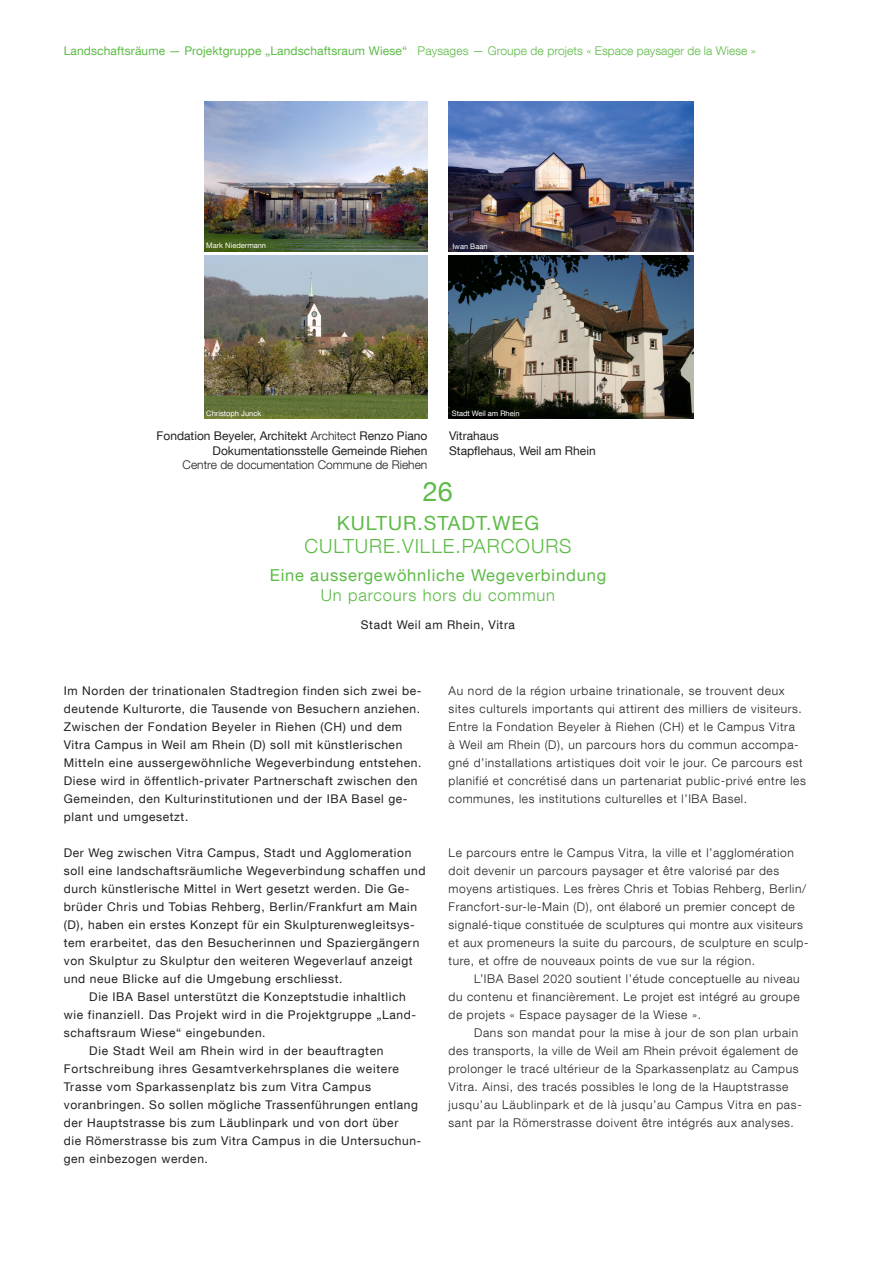
<style>
.page{position:relative;width:893px;height:1263px;background:#fff}
.page>*{position:absolute;margin:0;border:0;box-sizing:border-box;transform-origin:0 0}
.t1{font:27px "Helvetica Neue LT Com";color:#5dbb46}
.t2{font:300 19.5px "Helvetica Neue LT Com";letter-spacing:.05em;color:#5dbb46}
.t3{font:19.5px "Helvetica Neue LT Com";letter-spacing:.05em;color:#5dbb46}
.t4{font:16.5px "Helvetica Neue LT Com";letter-spacing:.05em;color:#5dbb46}
.t5{font:300 16.5px "Helvetica Neue LT Com";letter-spacing:.05em;color:#5dbb46}
.Bildlegenden_Deutsch{font:300 12px/18px "Helvetica Neue LT Com";letter-spacing:.05em;color:#231f20}
.Deutsch{font:12px/18px "Helvetica Neue LT Com";letter-spacing:.05em;color:#231f20}
.Deutsch_Einzug{font:12px/18px "Helvetica Neue LT Com";letter-spacing:.05em;color:#231f20}
.Bildlegenden_Deutsch-2{font:12px "Helvetica Neue LT Com";color:#231f20}
.t6{font:12px "Helvetica Neue LT Com";letter-spacing:.01em;color:#5dbb46}
.Bildlegenden_Deutsch-3{font:300 12px "Helvetica Neue LT Com";color:#231f20}
.Quellen{font:7.5px "Helvetica Neue LT Com";color:#fff}
.Quellen_Weiss{font:7.5px "Helvetica Neue LT Com";color:#fff}
.s1{font-weight:300}
</style>
<div class="page">
<img style="left:204px;top:101px;width:223px;height:151px">
<img style="left:204px;top:255px;width:223px;height:164px">
<img style="left:449px;top:255px;width:245px;height:164px">
<img style="left:449px;top:101px;width:245px;height:151px">
<p class="t6" style="left:64px;top:44px;width:693px">Landschaftsräume — Projektgruppe „Landschaftsraum Wiese“ <span class="s1">Paysages — Groupe de projets « Espace paysager de la Wiese »</span></p>
<p class="Quellen" style="left:206px;top:241px;width:61px">Mark Niedermann</p>
<p class="Quellen_Weiss" style="left:452px;top:241px;width:37px">Iwan Baan</p>
<p class="Quellen" style="left:206px;top:408px;width:57px">Christoph Junck</p>
<p class="Quellen_Weiss" style="left:452px;top:408px;width:69px">Stadt Weil am Rhein</p>
<p class="Bildlegenden_Deutsch-2" style="left:157px;top:428px;width:272px">Fondation Beyeler, Architekt <span class="s1">Architect</span> Renzo Piano</p>
<p class="Bildlegenden_Deutsch-2" style="left:213px;top:443px;width:216px">Dokumentationsstelle Gemeinde Riehen</p>
<p class="Bildlegenden_Deutsch-3" style="left:183px;top:457px;width:246px">Centre de documentation Commune de Riehen</p>
<p class="Bildlegenden_Deutsch-2" style="left:449px;top:428px;width:51px">Vitrahaus</p>
<p class="Bildlegenden_Deutsch-2" style="left:449px;top:443px;width:148px">Stapflehaus, Weil am Rhein</p>
<p class="t1" style="left:423px;top:475px;width:32px">26</p>
<p class="t3" style="left:337px;top:510px;width:204px">KULTUR.STADT.WEG</p>
<p class="t2" style="left:304px;top:534px;width:269px">CULTURE.VILLE.PARCOURS</p>
<p class="t4" style="left:270px;top:565px;width:338px">Eine aussergewöhnliche Wegeverbindung</p>
<p class="t5" style="left:321px;top:585px;width:236px">Un parcours hors du commun</p>
<p class="Deutsch" style="left:361px;top:616px;width:156px">Stadt Weil am Rhein, Vitra</p>
<p class="Deutsch" style="left:64px;top:682px;width:359px">Im Norden der trinationalen Stadtregion finden sich zwei be&shy;deutende Kulturorte, die Tausende von Besuchern anziehen.<br>Zwischen der Fondation Beyeler in Riehen (CH) und dem Vitra Campus in Weil am Rhein (D) soll mit künstlerischen Mitteln eine aussergewöhnliche Wegeverbindung entstehen.<br>Diese wird in öffentlich-privater Partnerschaft zwischen den Gemeinden, den Kulturinstitutionen und der IBA Basel ge&shy;plant und umgesetzt.</p>
<p class="Deutsch" style="left:64px;top:844px;width:363px">Der Weg zwischen Vitra Campus, Stadt und Agglomeration soll eine landschaftsräumliche Wegeverbindung schaffen und durch künstlerische Mittel in Wert gesetzt werden. Die Ge&shy;brüder Chris und Tobias Rehberg, Berlin/Frankfurt am Main (D), haben ein erstes Konzept für ein Skulpturenwegleitsys&shy;tem erarbeitet, das den Besucherinnen und Spaziergängern von Skulptur zu Skulptur den weiteren Wegeverlauf anzeigt und neue Blicke auf die Umgebung erschliesst.</p>
<p class="Deutsch_Einzug" style="left:64px;top:988px;width:354px;text-indent:26px">Die IBA Basel unterstützt die Konzeptstudie inhaltlich wie finanziell. Das Projekt wird in die Projektgruppe „Land&shy;schaftsraum Wiese“ eingebunden.</p>
<p class="Deutsch_Einzug" style="left:64px;top:1042px;width:359px;text-indent:26px">Die Stadt Weil am Rhein wird in der beauftragten Fortschreibung ihres Gesamtverkehrsplanes die weitere Trasse vom Sparkassenplatz bis zum Vitra Campus voranbringen. So sollen mögliche Trassenführungen entlang der Hauptstrasse bis zum Läublinpark und von dort über<br>die Römerstrasse bis zum Vitra Campus in die Untersuchun&shy;gen einbezogen werden.</p>
<p class="Bildlegenden_Deutsch" style="left:449px;top:682px;width:359px">Au nord de la région urbaine trinationale, se trouvent deux sites culturels importants qui attirent des milliers de visiteurs.<br>Entre la Fondation Beyeler à Riehen (CH) et le Campus Vitra<br>à Weil am Rhein (D), un parcours hors du commun accompa&shy;gné d’installations artistiques doit voir le jour. Ce parcours est planifié et concrétisé dans un partenariat public-privé entre les communes, les institutions culturelles et l’IBA Basel.</p>
<p class="Bildlegenden_Deutsch" style="left:449px;top:844px;width:361px">Le parcours entre le Campus Vitra, la ville et l’agglomération doit devenir un parcours paysager et être valorisé par des moyens artistiques. Les frères Chris et Tobias Rehberg, Berlin/ Francfort-sur-le-Main (D), ont élaboré un premier concept de signalé-tique constituée de sculptures qui montre aux visiteurs et aux promeneurs la suite du parcours, de sculpture en sculp&shy;ture, et offre de nouveaux points de vue sur la région.</p>
<p class="Bildlegenden_Deutsch" style="left:449px;top:970px;width:353px;text-align:justify;text-indent:26px">L’IBA Basel 2020 soutient l’étude conceptuelle au niveau du contenu et financièrement. Le projet est intégré au groupe de projets « Espace paysager de la Wiese ».</p>
<p class="Bildlegenden_Deutsch" style="left:449px;top:1024px;width:355px;text-indent:26px">Dans son mandat pour la mise à jour de son plan urbain des transports, la ville de Weil am Rhein prévoit également de prolonger le tracé ultérieur de la Sparkassenplatz au Campus Vitra. Ainsi, des tracés possibles le long de la Hauptstrasse jusqu’au Läublinpark et de là jusqu’au Campus Vitra en pas&shy;sant par la Römerstrasse doivent être intégrés aux analyses.</p>
</div>
